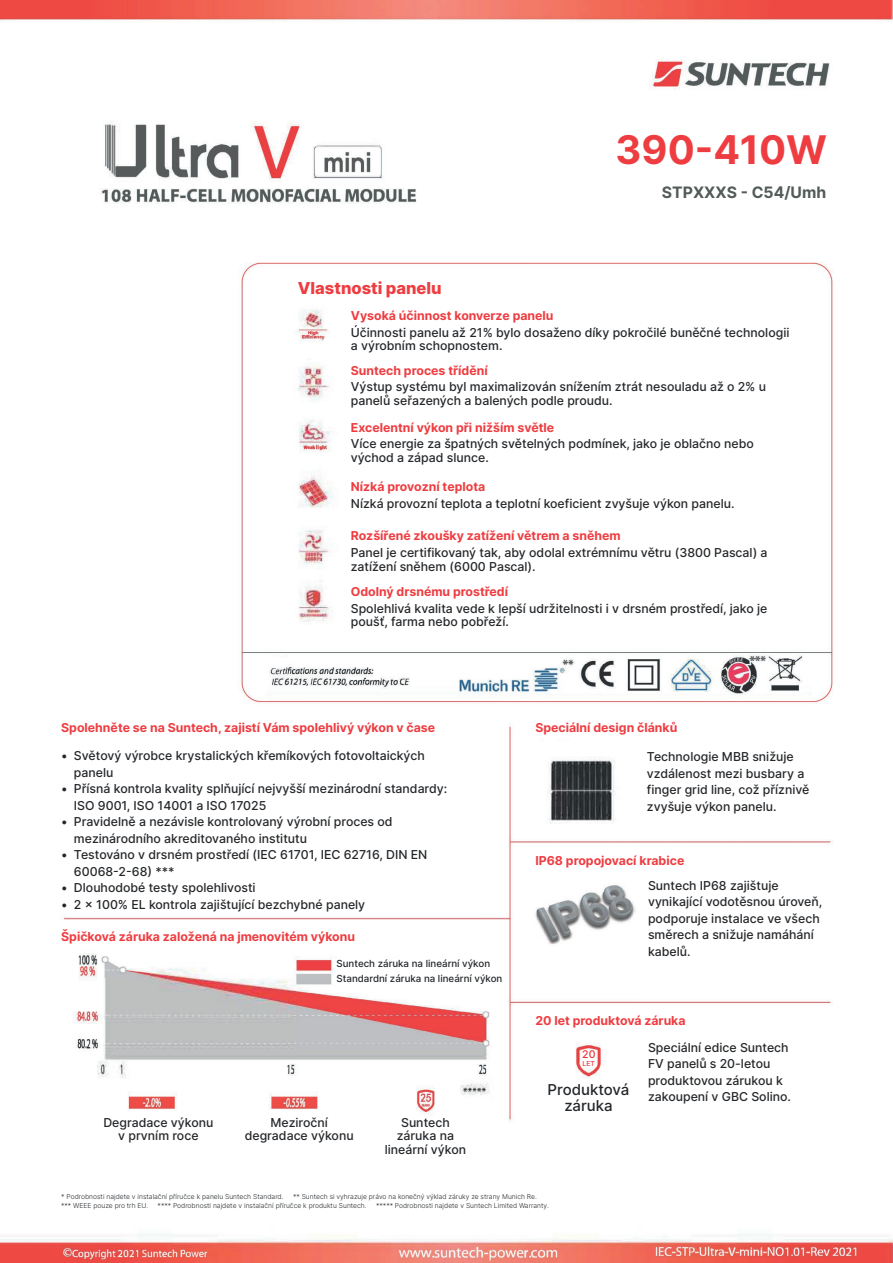
<style>
.page{position:relative;width:893px;height:1263px;background:#fff}
.page>*{position:absolute;margin:0;border:0;box-sizing:border-box;transform-origin:0 0}
.t1{font:700 39.45px "Inter";color:#ee3d41}
.t2{font:800 16.5px "Inter";color:#ee3d41}
.t3{font:700 15.75px "Inter";color:#525b59}
.t4{font:500 15px/16.5px "Inter";color:#24272a;text-align:center}
.t5{font:500 12.3px/16.5px "Inter";color:#24272a}
.t6{font:700 12.3px "Inter";color:#ee3d41}
.t7{font:500 10.65px "Inter";color:#ee3238}
.t8{font:500 9.75px/15.3px "Inter";color:#24272a}
.t9{font:300 6.75px "Inter";color:#24272a}
.t10{font:500 6.75px "Inter";color:#ee3238}
</style>
<div class="page">
<img style="left:0;top:0;width:893px;height:1263px">
<div style="left:582px;top:1050px;width:13px;height:17px;background:#fff"></div>
<h2 class="t2" style="left:298px;top:276px;width:145px">Vlastnosti panelu</h2>
<p class="t6" style="left:351px;top:307px;width:204px">Vysoká účinnost konverze panelu</p>
<h1 class="t1" style="left:616px;top:121px;width:213px">390-410W</h1>
<p class="t3" style="left:662px;top:181px;width:166px">STPXXXS - C54/Umh</p>
<p class="t5" style="left:351px;top:325px;width:440px;line-height:13.5px">Účinnosti panelu až 21% bylo dosaženo díky pokročilé buněčné technologii a výrobním schopnostem.</p>
<p class="t6" style="left:351px;top:361px;width:138px">Suntech proces třídění</p>
<p class="t5" style="left:351px;top:380px;width:417px;line-height:13.5px">Výstup systému byl maximalizován snížením ztrát nesouladu až o 2% u panelů seřazených a balených podle proudu.</p>
<p class="t6" style="left:351px;top:418px;width:205px">Excelentní výkon při nižším světle</p>
<p class="t5" style="left:351px;top:437px;width:404px;line-height:13.5px">Více energie za špatných světelných podmínek, jako je oblačno nebo východ a západ slunce.</p>
<p class="t6" style="left:351px;top:477px;width:136px">Nízká provozní teplota</p>
<p class="t5" style="left:351px;top:494px;width:385px">Nízká provozní teplota a teplotní koeficient zvyšuje výkon panelu.</p>
<p class="t6" style="left:351px;top:527px;width:271px">Rozšířené zkoušky zatížení větrem a sněhem</p>
<p class="t5" style="left:351px;top:546px;width:418px;line-height:13.5px">Panel je certifikovaný tak, aby odolal extrémnímu větru (3800 Pascal) a zatížení sněhem (6000 Pascal).</p>
<p class="t6" style="left:351px;top:583px;width:159px">Odolný drsnému prostředí</p>
<p class="t5" style="left:351px;top:601px;width:418px;line-height:13.5px">Spolehlivá kvalita vede k lepší udržitelnosti i v drsném prostředí, jako je poušť, farma nebo pobřeží.</p>
<p class="t6" style="left:61px;top:718px;width:375px">Spolehněte se na Suntech, zajistí Vám spolehlivý výkon v čase</p>
<p class="t5" style="left:74px;top:747px;width:352px;text-indent:-13px">• Světový výrobce krystalických křemíkových fotovoltaických panelu</p>
<p class="t5" style="left:74px;top:780px;width:375px;text-indent:-13px">• Přísná kontrola kvality splňující nejvyšší mezinárodní standardy:<br>ISO 9001, ISO 14001 a ISO 17025</p>
<p class="t5" style="left:74px;top:813px;width:320px;text-indent:-13px">• Pravidelně a nezávisle kontrolovaný výrobní proces od mezinárodního akreditovaného institutu</p>
<p class="t5" style="left:74px;top:846px;width:355px;text-indent:-13px">• Testováno v drsném prostředí (IEC 61701, IEC 62716, DIN EN<br>60068-2-68) ***</p>
<p class="t5" style="left:61px;top:879px;width:196px">• Dlouhodobé testy spolehlivosti</p>
<p class="t5" style="left:61px;top:896px;width:306px">• 2 x 100% EL kontrola zajištující bezchybné panely</p>
<p class="t6" style="left:61px;top:927px;width:295px">Špičková záruka založená na jmenovitém výkonu</p>
<p class="t8" style="left:337px;top:955px;width:167px">Suntech záruka na lineární výkon<br>Standardní záruka na lineární výkon</p>
<p class="t5" style="left:103px;top:1115px;width:112px;line-height:13.5px;text-align:center">Degradace výkonu v prvním roce</p>
<p class="t5" style="left:245px;top:1115px;width:110px;line-height:13.5px;text-align:center">Meziroční degradace výkonu</p>
<p class="t5" style="left:385px;top:1115px;width:83px;line-height:13.5px;text-align:center">Suntech záruka na lineární výkon</p>
<p class="t6" style="left:535px;top:719px;width:143px">Speciální design článků</p>
<p class="t5" style="left:647px;top:748px;width:164px">Technologie MBB snižuje vzdálenost mezi busbary a finger grid line, což příznivě zvyšuje výkon panelu.</p>
<p class="t6" style="left:535px;top:851px;width:150px">IP68 propojovací krabice</p>
<p class="t5" style="left:648px;top:876px;width:176px">Suntech IP68 zajištuje vynikající vodotěsnou úroveň, podporuje instalace ve všech směrech a snižuje namáhání kabelů.</p>
<p class="t6" style="left:535px;top:1011px;width:152px">20 let produktová záruka</p>
<p class="t7" style="left:582px;top:1047px;width:15px">20</p>
<p class="t10" style="left:583px;top:1058px;width:14px">LET</p>
<p class="t4" style="left:548px;top:1081px;width:83px">Produktová záruka</p>
<p class="t5" style="left:648px;top:1038px;width:144px">Speciální edice Suntech<br>FV panelů s 20-letou produktovou zárukou k zakoupení v GBC Solino.</p>
<p class="t9" style="left:61px;top:1191px;width:224px">* Podrobnosti najdete v instalační příručce k panelu Suntech Standard.</p>
<p class="t9" style="left:293px;top:1191px;width:245px">** Suntech si vyhrazuje právo na konečný výklad záruky ze strany Munich Re.</p>
<p class="t9" style="left:61px;top:1200px;width:88px">*** WEEE pouze pro trh EU.</p>
<p class="t9" style="left:158px;top:1200px;width:211px">**** Podrobnosti najdete v instalační příručce k produktu Suntech.</p>
<p class="t9" style="left:376px;top:1200px;width:174px">***** Podrobnosti najdete v Suntech Limited Warranty.</p>
</div>
